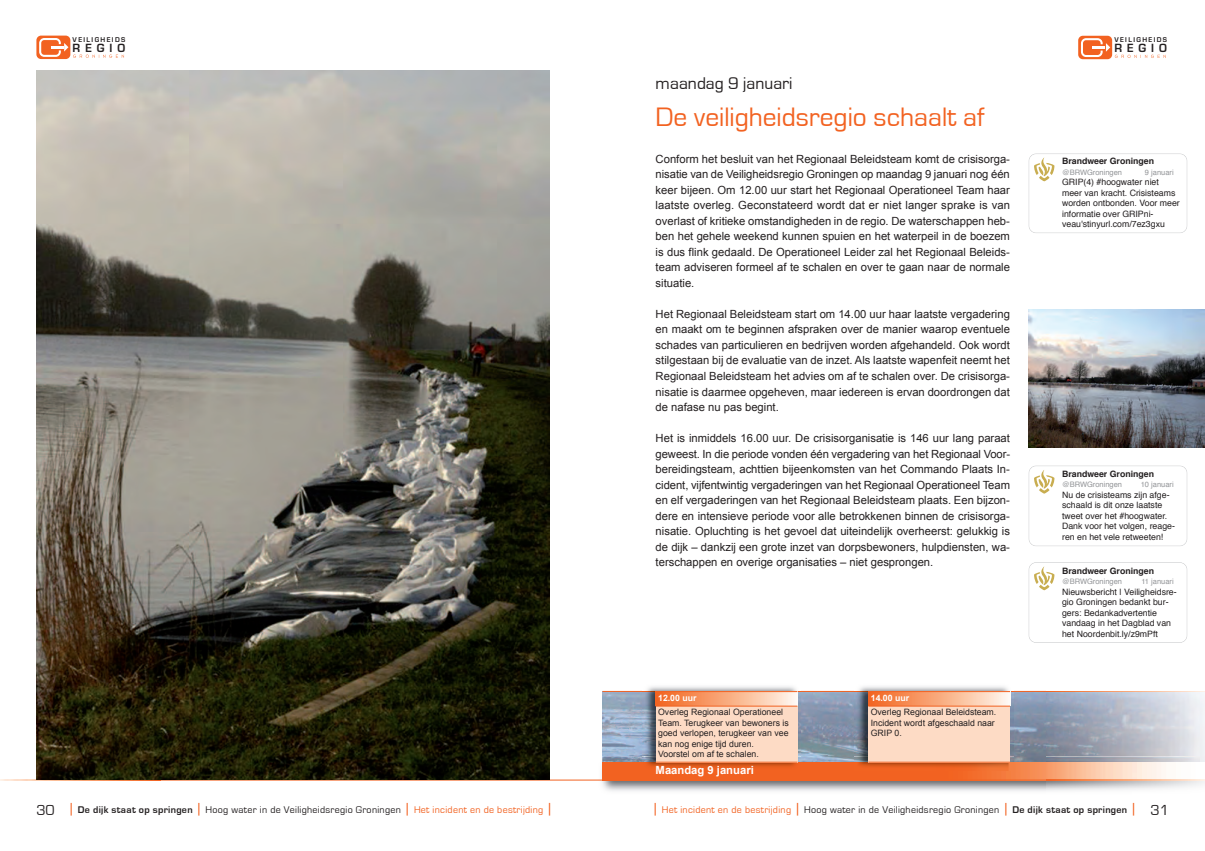
<style>
.page{position:relative;width:1205px;height:851px;background:#fff}
.page>*{position:absolute;margin:0;border:0;box-sizing:border-box;transform-origin:0 0}
.t1{font:27.5px "Eurostile";color:#f26221}
.t2{font:17.5px "Eurostile";color:#231f20}
.t3{font:700 12.38px "Eurostile";letter-spacing:.415em;color:#231f20}
.t4{font:11.25px/15.5px "Arial";color:#231f20;text-align:justify}
.t5{font:700 11.25px "Arial";color:#fff}
.t6{font:10px "Eurostile";letter-spacing:.03em;color:#231f20}
.t7{font:8.75px/10.5px "Helvetica";color:#231f20}
.t8{font:8.75px/10.5px "Arial";color:#231f20}
.t9{font:700 8.75px "Helvetica";color:#231f20}
.t10{font:700 8.75px "Arial";color:#fff}
.t11{font:7.5px "Helvetica";color:#939598}
.t12{font:700 7.25px "Eurostile";letter-spacing:.2em;color:#231f20}
.s1{font-size:15px}
.s2{font-size:15px;color:#f26221}
.s3{font-weight:700}
.s4{color:#f26221}
</style>
<div class="page">
<div style="left:1078px;top:36px;width:34px;height:23px;background:#f26221;border-radius:5px"></div>
<svg style="left:1081px;top:38px;width:85px;height:20px"></svg>
<img style="left:602px;top:692px;width:444px;height:64px">
<div style="left:36px;top:36px;width:34px;height:23px;background:#f26221;border-radius:5px"></div>
<svg style="left:39px;top:38px;width:85px;height:20px"></svg>
<img style="left:597px;top:773px;width:449px;height:18px">
<img style="left:602px;top:756px;width:444px;height:6px">
<svg style="left:602px;top:762px;width:444px;height:17px;background:#f26828"></svg>
<hr style="left:602px;top:691px;width:603px;height:1px;background:#f26221">
<hr style="left:0;top:779px;width:1205px;height:1px;background:#f26221">
<img style="left:0;top:780px;width:160px;height:1px">
<img style="left:0;top:779px;width:160px;height:1px">
<img style="left:36px;top:71px;width:513px;height:708px">
<img style="left:642px;top:686px;width:159px;height:84px">
<img style="left:642px;top:691px;width:159px;height:1px">
<svg style="left:656px;top:692px;width:141px;height:13px;background:#f8ac82"></svg>
<div style="left:656px;top:706px;width:141px;height:56px;background:#fddbc5"></div>
<hr style="left:656px;top:691px;width:141px;height:1px;background:#f26221">
<hr style="left:656px;top:705px;width:141px;height:1px;background:#f26221">
<hr style="left:656px;top:761px;width:141px;height:1px;background:#f26221">
<img style="left:855px;top:686px;width:158px;height:84px">
<img style="left:855px;top:691px;width:158px;height:1px">
<svg style="left:868px;top:692px;width:142px;height:13px;background:#f8ac82"></svg>
<div style="left:868px;top:706px;width:142px;height:56px;background:#fddbc5"></div>
<hr style="left:868px;top:691px;width:142px;height:1px;background:#f26221">
<hr style="left:868px;top:705px;width:142px;height:1px;background:#f26221">
<hr style="left:868px;top:761px;width:142px;height:1px;background:#f26221">
<div style="left:1028px;top:153px;width:159px;height:80px;border:1px solid #c7c8ca;border-radius:7px"></div>
<svg style="left:1034px;top:157px;width:20px;height:24px"></svg>
<img style="left:1046px;top:692px;width:159px;height:99px">
<img style="left:1056px;top:691px;width:149px;height:1px">
<img style="left:1028px;top:309px;width:177px;height:138px">
<div style="left:1028px;top:562px;width:159px;height:80px;border:1px solid #c7c8ca;border-radius:7px"></div>
<svg style="left:1034px;top:566px;width:20px;height:24px"></svg>
<div style="left:1028px;top:465px;width:159px;height:81px;border:1px solid #c7c8ca;border-radius:7px"></div>
<svg style="left:1034px;top:470px;width:20px;height:23px"></svg>
<p class="t12" style="left:73px;top:36px;width:54px">VEILIGHEIDS</p>
<p class="t3" style="left:73px;top:41px;width:54px">REGIO</p>
<p class="t6" style="left:36px;top:804px;width:515px"><span class="s1">30</span> <span class="s2">|</span> <span class="s3">De dijk staat op springen</span> <span class="s2">|</span> Hoog water in de Veiligheidsregio Groningen <span class="s2">|</span> <span class="s4">Het incident en de bestrijding</span> <span class="s2">|</span></p>
<h2 class="t2" style="left:656px;top:75px;width:138px">maandag 9 januari</h2>
<h1 class="t1" style="left:656px;top:104px;width:330px">De veiligheidsregio schaalt af</h1>
<p class="t4" style="left:656px;top:151px;width:356px">Conform het besluit van het Regionaal Beleidsteam komt de crisisorga&shy;nisatie van de Veiligheidsregio Groningen op maandag 9 januari nog één keer bijeen. Om 12.00 uur start het Regionaal Operationeel Team haar laatste overleg. Geconstateerd wordt dat er niet langer sprake is van overlast of kritieke omstandigheden in de regio. De waterschappen heb&shy;ben het gehele weekend kunnen spuien en het waterpeil in de boezem is dus flink gedaald. De Operationeel Leider zal het Regionaal Beleids&shy;team adviseren formeel af te schalen en over te gaan naar de normale situatie.</p>
<p class="t4" style="left:656px;top:306px;width:356px">Het Regionaal Beleidsteam start om 14.00 uur haar laatste vergadering en maakt om te beginnen afspraken over de manier waarop eventuele schades van particulieren en bedrijven worden afgehandeld. Ook wordt stilgestaan bij de evaluatie van de inzet. Als laatste wapenfeit neemt het Regionaal Beleidsteam het advies om af te schalen over. De crisisorga&shy;nisatie is daarmee opgeheven, maar iedereen is ervan doordrongen dat de nafase nu pas begint.</p>
<p class="t4" style="left:656px;top:430px;width:356px">Het is inmiddels 16.00 uur. De crisisorganisatie is 146 uur lang paraat geweest. In die periode vonden één vergadering van het Regionaal Voor&shy;bereidingsteam, achttien bijeenkomsten van het Commando Plaats In&shy;cident, vijfentwintig vergaderingen van het Regionaal Operationeel Team en elf vergaderingen van het Regionaal Beleidsteam plaats. Een bijzon&shy;dere en intensieve periode voor alle betrokkenen binnen de crisisorga&shy;nisatie. Opluchting is het gevoel dat uiteindelijk overheerst: gelukkig is de dijk – dankzij een grote inzet van dorpsbewoners, hulpdiensten, wa&shy;terschappen en overige organisaties – niet gesprongen.</p>
<p class="t10" style="left:658px;top:693px;width:40px">12.00 uur</p>
<p class="t8" style="left:658px;top:706px;width:132px">Overleg Regionaal Operationeel<br>Team. Terugkeer van bewoners is goed verlopen, terugkeer van vee kan nog enige tijd duren.<br>Voorstel om af te schalen.</p>
<p class="t5" style="left:656px;top:763px;width:100px">Maandag 9 januari</p>
<p class="t10" style="left:871px;top:693px;width:40px">14.00 uur</p>
<p class="t8" style="left:871px;top:706px;width:127px">Overleg Regionaal Beleidsteam.<br>Incident wordt afgeschaald naar<br>GRIP 0.</p>
<p class="t12" style="left:1114px;top:36px;width:54px">VEILIGHEIDS</p>
<p class="t3" style="left:1114px;top:42px;width:54px">REGIO</p>
<p class="t9" style="left:1062px;top:157px;width:93px">Brandweer Groningen</p>
<p class="t11" style="left:1062px;top:169px;width:61px">@BRWGroningen</p>
<p class="t11" style="left:1145px;top:169px;width:30px">9 januari</p>
<p class="t7" style="left:1062px;top:178px;width:119px">GRIP(4) #hoogwater niet meer van kracht. Crisisteams worden ontbonden. Voor meer informatie over GRIPni&shy;veau'stinyurl.com/7ez3gxu</p>
<p class="t9" style="left:1062px;top:470px;width:93px">Brandweer Groningen</p>
<p class="t11" style="left:1062px;top:481px;width:61px">@BRWGroningen</p>
<p class="t11" style="left:1141px;top:481px;width:34px">10 januari</p>
<p class="t7" style="left:1062px;top:490px;width:114px">Nu de crisisteams zijn afge&shy;schaald is dit onze laatste tweet over het #hoogwater.<br>Dank voor het volgen, reage&shy;ren en het vele retweeten!</p>
<p class="t9" style="left:1062px;top:566px;width:93px">Brandweer Groningen</p>
<p class="t11" style="left:1062px;top:578px;width:61px">@BRWGroningen</p>
<p class="t11" style="left:1141px;top:578px;width:34px">11 januari</p>
<p class="t7" style="left:1062px;top:587px;width:116px">Nieuwsbericht | Veiligheidsre&shy;gio Groningen bedankt bur&shy;gers: Bedankadvertentie vandaag in het Dagblad van het Noordenbit.ly/z9mPft</p>
<p class="t6" style="left:655px;top:804px;width:516px"><span class="s2">|</span> <span class="s4">Het incident en de bestrijding</span> <span class="s2">|</span> Hoog water in de Veiligheidsregio Groningen <span class="s2">|</span> <span class="s3">De dijk staat op springen</span> <span class="s2">|</span> <span class="s1">31</span></p>
</div>
